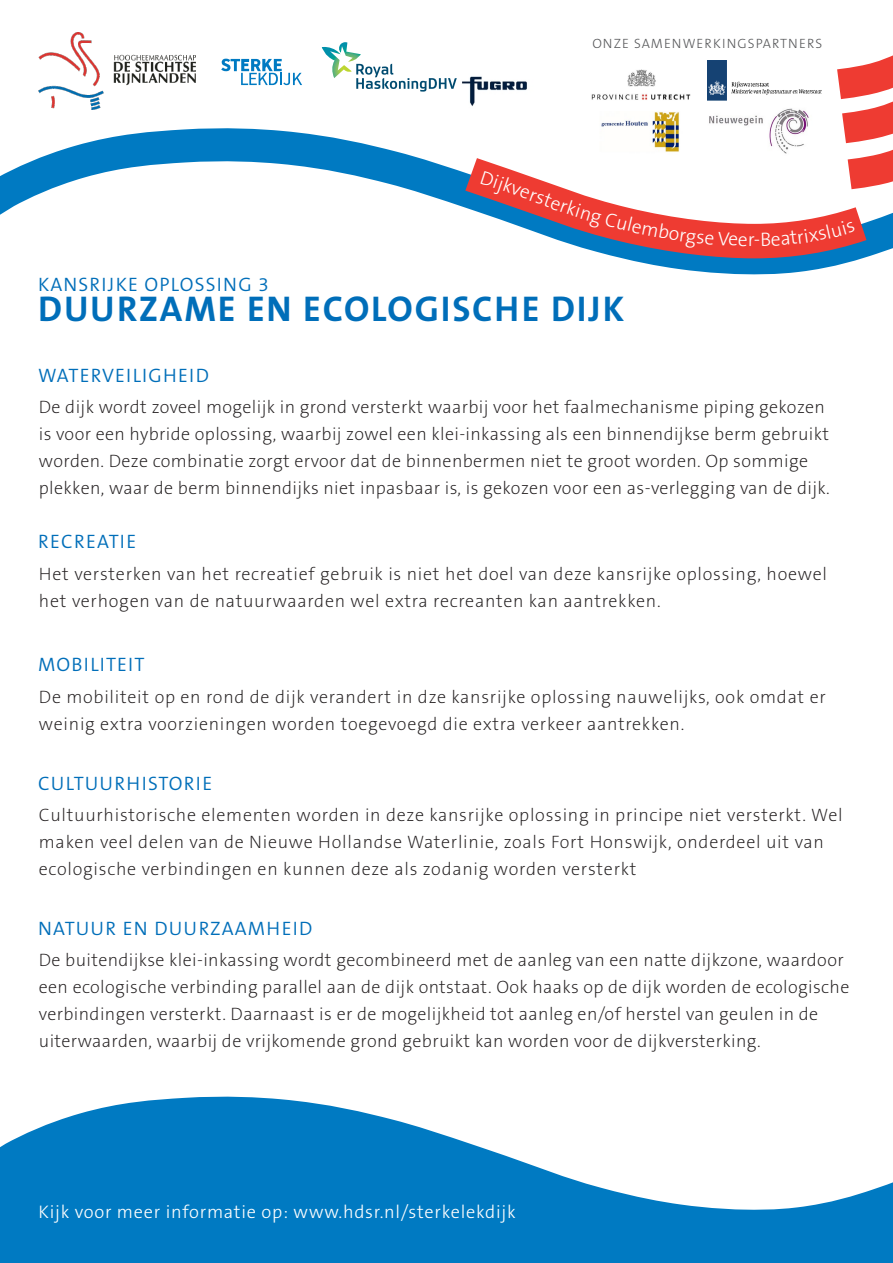
<style>
.page{position:relative;width:893px;height:1263px;background:#fff}
.page>*{position:absolute;margin:0;border:0;box-sizing:border-box;transform-origin:0 0}
.t1{font:700 36px "The Sans B7";letter-spacing:.05em;color:#006eb9}
.t2{font:300 19.5px "The Sans B4";letter-spacing:.06em;color:#006eb9}
.t3{font:300 19.5px "The Sans B3";color:#fff}
.t4{font:300 18.3px "The Sans B3";letter-spacing:.04em;color:#fff}
.t5{font:200 18px/27px "The Sans B2";letter-spacing:.02em;color:#231f20}
.t6{font:200 18px/27px "The Sans B2";letter-spacing:.04em;color:#231f20}
.t7{font:300 13.5px "The Sans B3";letter-spacing:.08em;color:#57585a}
</style>
<div class="page">
<svg style="left:0;top:32px;width:727px;height:183px"></svg>
<svg style="left:821px;top:55px;width:72px;height:85px"></svg>
<svg style="left:437px;top:140px;width:456px;height:135px"></svg>
<svg style="left:322px;top:42px;width:135px;height:50px"></svg>
<img style="left:38px;top:33px;width:158px;height:76px">
<svg style="left:0;top:1096px;width:893px;height:167px;fill:#007ac2"></svg>
<img style="left:461px;top:73px;width:73px;height:38px">
<svg style="left:221px;top:59px;width:81px;height:26px"></svg>
<img style="left:589px;top:107px;width:94px;height:48px">
<img style="left:589px;top:56px;width:116px;height:49px">
<img style="left:708px;top:61px;width:113px;height:44px">
<img style="left:706px;top:107px;width:115px;height:49px">
<svg style="left:480px;top:171px;width:42px;height:25px"></svg>
<svg style="left:560px;top:200px;width:194px;height:48px"></svg>
<div style="left:762px;top:221px;width:93px;height:25px;background:#ee3b32"></div>
<p class="t7" style="left:592px;top:36px;width:231px">ONZE SAMENWERKINGSPARTNERS</p>
<p class="t3" style="left:524px;top:181px;width:44px;rotate:20deg">erste</p>
<p class="t3" style="left:754px;top:229px;width:8px">-</p>
<p class="t2" style="left:38px;top:274px;width:232px">KANSRIJKE OPLOSSING 3</p>
<h1 class="t1" style="left:38px;top:290px;width:588px">DUURZAME EN ECOLOGISCHE DIJK</h1>
<p class="t2" style="left:38px;top:365px;width:173px">WATERVEILIGHEID</p>
<p class="t5" style="left:39px;top:394px;width:792px">De dijk wordt zoveel mogelijk in grond versterkt waarbij voor het faalmechanisme piping gekozen is voor een hybride oplossing, waarbij zowel een klei-inkassing als een binnendijkse berm gebruikt worden. Deze combinatie zorgt ervoor dat de binnenbermen niet te groot worden. Op sommige plekken, waar de berm binnendijks niet inpasbaar is, is gekozen voor een as-verlegging van de dijk.</p>
<p class="t2" style="left:38px;top:531px;width:100px">RECREATIE</p>
<p class="t6" style="left:39px;top:561px;width:790px">Het versterken van het recreatief gebruik is niet het doel van deze kansrijke oplossing, hoewel het verhogen van de natuurwaarden wel extra recreanten kan aantrekken.</p>
<p class="t2" style="left:38px;top:655px;width:108px">MOBILITEIT</p>
<p class="t6" style="left:39px;top:684px;width:788px">De mobiliteit op en rond de dijk verandert in dze kansrijke oplossing nauwelijks, ook omdat er weinig extra voorzieningen worden toegevoegd die extra verkeer aantrekken.</p>
<p class="t2" style="left:38px;top:773px;width:176px">CULTUURHISTORIE</p>
<p class="t6" style="left:39px;top:802px;width:805px">Cultuurhistorische elementen worden in deze kansrijke oplossing in principe niet versterkt. Wel maken veel delen van de Nieuwe Hollandse Waterlinie, zoals Fort Honswijk, onderdeel uit van ecologische verbindingen en kunnen deze als zodanig worden versterkt</p>
<p class="t2" style="left:38px;top:918px;width:276px">NATUUR EN DUURZAAMHEID</p>
<p class="t5" style="left:39px;top:947px;width:812px">De buitendijkse klei-inkassing wordt gecombineerd met de aanleg van een natte dijkzone, waardoor een ecologische verbinding parallel aan de dijk ontstaat. Ook haaks op de dijk worden de ecologische verbindingen versterkt. Daarnaast is er de mogelijkheid tot aanleg en/of herstel van geulen in de uiterwaarden, waarbij de vrijkomende grond gebruikt kan worden voor de dijkversterking.</p>
<p class="t4" style="left:39px;top:1203px;width:479px">Kijk voor meer informatie op: www.hdsr.nl/sterkelekdijk</p>
</div>
